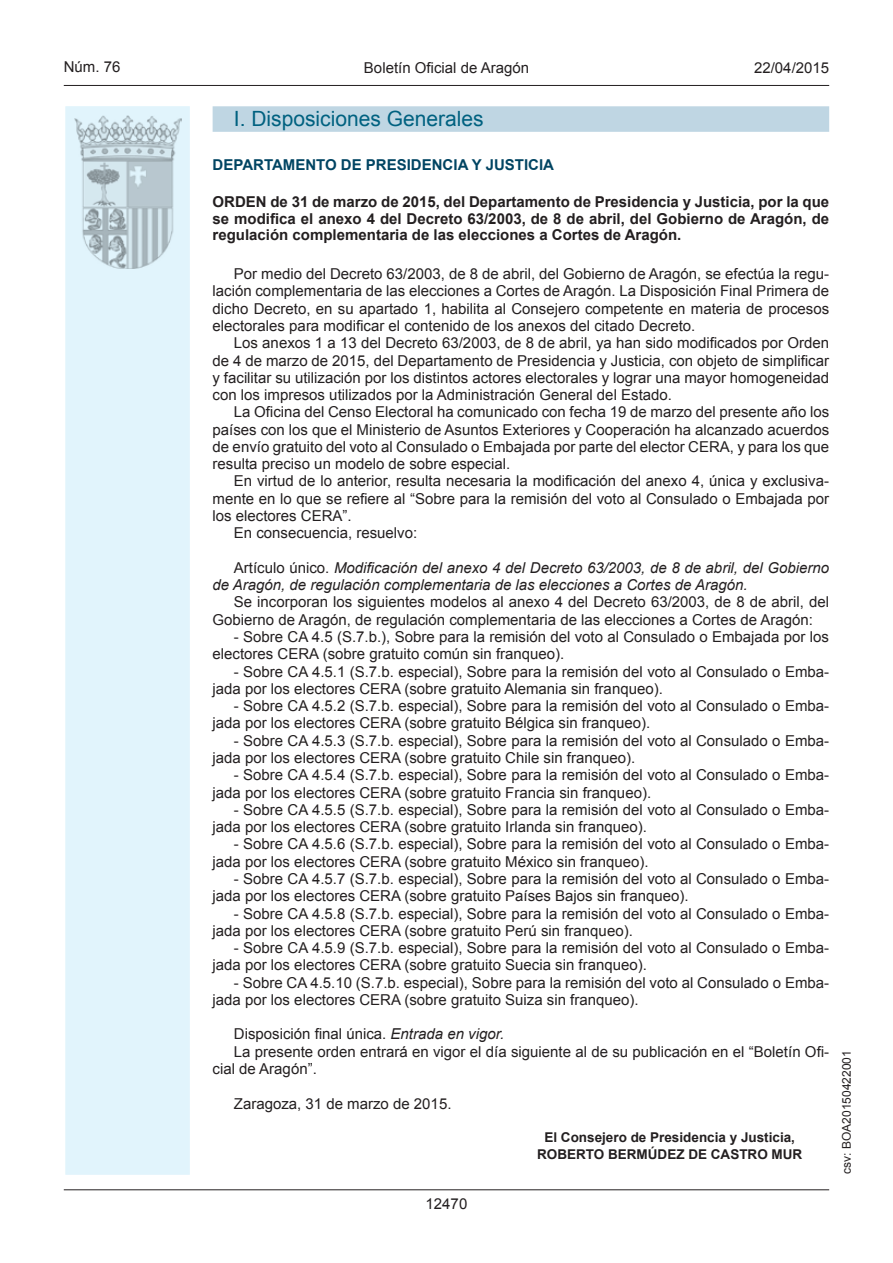
<style>
.page{position:relative;width:893px;height:1263px;background:#fff}
.page>*{position:absolute;margin:0;border:0;box-sizing:border-box;transform-origin:0 0}
.t1{font:21px "Arial";color:#006180}
.t2{font:15px/17.2px "Arial";color:#231f20}
.t3{font:700 15px/16.5px "Arial";color:#231f20;text-align:justify}
.t4{font:italic 15px/17.2px "Arial";color:#231f20}
.t5{font:700 15px "Arial";color:#004462}
.t6{font:700 13.5px/16.5px "Arial";color:#231f20;text-align:center}
.t7{font:12px "Arial";color:#231f20}
.s1{font-style:normal}
.s2{font-style:italic}
</style>
<div class="page">
<hr style="left:64px;top:85px;width:765px;height:1px;background:#231f20">
<div style="left:64px;top:105px;width:127px;height:1071px;background:#e1f4fc;border:2px solid #fff"></div>
<img style="left:75px;top:115px;width:106px;height:153px">
<hr style="left:64px;top:1189px;width:765px;height:1px;background:#231f20">
<div style="left:213px;top:106px;width:616px;height:26px;background:#bfd6e3"></div>
<p class="t2" style="left:64px;top:59px;width:58px">Núm. 76</p>
<p class="t2" style="left:364px;top:59px;width:167px">Boletín Oficial de Aragón</p>
<p class="t2" style="left:754px;top:59px;width:77px">22/04/2015</p>
<h1 class="t1" style="left:234px;top:104px;width:251px">I. Disposiciones Generales</h1>
<p class="t5" style="left:213px;top:154px;width:343px">DEPARTAMENTO DE PRESIDENCIA Y JUSTICIA</p>
<p class="t3" style="left:213px;top:194px;width:618px">ORDEN de 31 de marzo de 2015, del Departamento de Presidencia y Justicia, por la que se modifica el anexo 4 del Decreto 63/2003, de 8 de abril, del Gobierno de Aragón, de regulación complementaria de las elecciones a Cortes de Aragón.</p>
<p class="t2" style="left:213px;top:265px;width:618px;text-align:justify;text-indent:21px">Por medio del Decreto 63/2003, de 8 de abril, del Gobierno de Aragón, se efectúa la regu&shy;lación complementaria de las elecciones a Cortes de Aragón. La Disposición Final Primera de dicho Decreto, en su apartado 1, habilita al Consejero competente en materia de procesos electorales para modificar el contenido de los anexos del citado Decreto.</p>
<p class="t2" style="left:213px;top:334px;width:618px;text-align:justify;text-indent:21px">Los anexos 1 a 13 del Decreto 63/2003, de 8 de abril, ya han sido modificados por Orden de 4 de marzo de 2015, del Departamento de Presidencia y Justicia, con objeto de simplificar y facilitar su utilización por los distintos actores electorales y lograr una mayor homogeneidad con los impresos utilizados por la Administración General del Estado.</p>
<p class="t2" style="left:213px;top:404px;width:618px;text-align:justify;text-indent:21px">La Oficina del Censo Electoral ha comunicado con fecha 19 de marzo del presente año los países con los que el Ministerio de Asuntos Exteriores y Cooperación ha alcanzado acuerdos de envío gratuito del voto al Consulado o Embajada por parte del elector CERA, y para los que resulta preciso un modelo de sobre especial.</p>
<p class="t2" style="left:234px;top:473px;width:597px">En virtud de lo anterior, resulta necesaria la modificación del anexo 4, única y exclusiva-</p>
<p class="t2" style="left:213px;top:490px;width:618px">mente en lo que se refiere al “Sobre para la remisión del voto al Consulado o Embajada por</p>
<p class="t2" style="left:213px;top:507px;width:141px">los electores CERA”.</p>
<p class="t2" style="left:234px;top:525px;width:185px">En consecuencia, resuelvo:</p>
<p class="t4" style="left:213px;top:559px;width:618px;text-indent:21px"><span class="s1">Artículo único.</span> Modificación del anexo 4 del Decreto 63/2003, de 8 de abril, del Gobierno de Aragón, de regulación complementaria de las elecciones a Cortes de Aragón.</p>
<p class="t2" style="left:213px;top:594px;width:618px;text-indent:21px">Se incorporan los siguientes modelos al anexo 4 del Decreto 63/2003, de 8 de abril, del<br>Gobierno de Aragón, de regulación complementaria de las elecciones a Cortes de Aragón:</p>
<p class="t2" style="left:213px;top:628px;width:618px;text-indent:21px">- Sobre CA 4.5 (S.7.b.), Sobre para la remisión del voto al Consulado o Embajada por los electores CERA (sobre gratuito común sin franqueo).</p>
<p class="t2" style="left:213px;top:663px;width:618px;text-indent:21px">- Sobre CA 4.5.1 (S.7.b. especial), Sobre para la remisión del voto al Consulado o Emba&shy;jada por los electores CERA (sobre gratuito Alemania sin franqueo).</p>
<p class="t2" style="left:213px;top:697px;width:618px;text-indent:21px">- Sobre CA 4.5.2 (S.7.b. especial), Sobre para la remisión del voto al Consulado o Emba&shy;jada por los electores CERA (sobre gratuito Bélgica sin franqueo).</p>
<p class="t2" style="left:213px;top:732px;width:618px;text-indent:21px">- Sobre CA 4.5.3 (S.7.b. especial), Sobre para la remisión del voto al Consulado o Emba&shy;jada por los electores CERA (sobre gratuito Chile sin franqueo).</p>
<p class="t2" style="left:213px;top:766px;width:618px;text-indent:21px">- Sobre CA 4.5.4 (S.7.b. especial), Sobre para la remisión del voto al Consulado o Emba&shy;jada por los electores CERA (sobre gratuito Francia sin franqueo).</p>
<p class="t2" style="left:213px;top:801px;width:618px;text-indent:21px">- Sobre CA 4.5.5 (S.7.b. especial), Sobre para la remisión del voto al Consulado o Emba&shy;jada por los electores CERA (sobre gratuito Irlanda sin franqueo).</p>
<p class="t2" style="left:213px;top:836px;width:618px;text-indent:21px">- Sobre CA 4.5.6 (S.7.b. especial), Sobre para la remisión del voto al Consulado o Emba&shy;jada por los electores CERA (sobre gratuito México sin franqueo).</p>
<p class="t2" style="left:213px;top:870px;width:618px;text-indent:21px">- Sobre CA 4.5.7 (S.7.b. especial), Sobre para la remisión del voto al Consulado o Emba&shy;jada por los electores CERA (sobre gratuito Países Bajos sin franqueo).</p>
<p class="t2" style="left:213px;top:905px;width:618px;text-indent:21px">- Sobre CA 4.5.8 (S.7.b. especial), Sobre para la remisión del voto al Consulado o Emba&shy;jada por los electores CERA (sobre gratuito Perú sin franqueo).</p>
<p class="t2" style="left:213px;top:939px;width:618px;text-indent:21px">- Sobre CA 4.5.9 (S.7.b. especial), Sobre para la remisión del voto al Consulado o Emba&shy;jada por los electores CERA (sobre gratuito Suecia sin franqueo).</p>
<p class="t2" style="left:213px;top:974px;width:618px;text-indent:21px">- Sobre CA 4.5.10 (S.7.b. especial), Sobre para la remisión del voto al Consulado o Emba&shy;jada por los electores CERA (sobre gratuito Suiza sin franqueo).</p>
<p class="t2" style="left:234px;top:1026px;width:272px">Disposición final única. <span class="s2">Entrada en vigor.</span></p>
<p class="t2" style="left:234px;top:1043px;width:597px">La presente orden entrará en vigor el día siguiente al de su publicación en el “Boletín Ofi-</p>
<p class="t2" style="left:213px;top:1060px;width:106px">cial de Aragón”.</p>
<p class="t2" style="left:234px;top:1095px;width:219px">Zaragoza, 31 de marzo de 2015.</p>
<p class="t6" style="left:537px;top:1130px;width:267px">El Consejero de Presidencia y Justicia,<br>ROBERTO BERMÚDEZ DE CASTRO MUR</p>
<p class="t2" style="left:426px;top:1195px;width:43px">12470</p>
<p class="t7" style="left:839px;top:1174px;width:125px;rotate:-90deg">csv: BOA20150422001</p>
</div>
